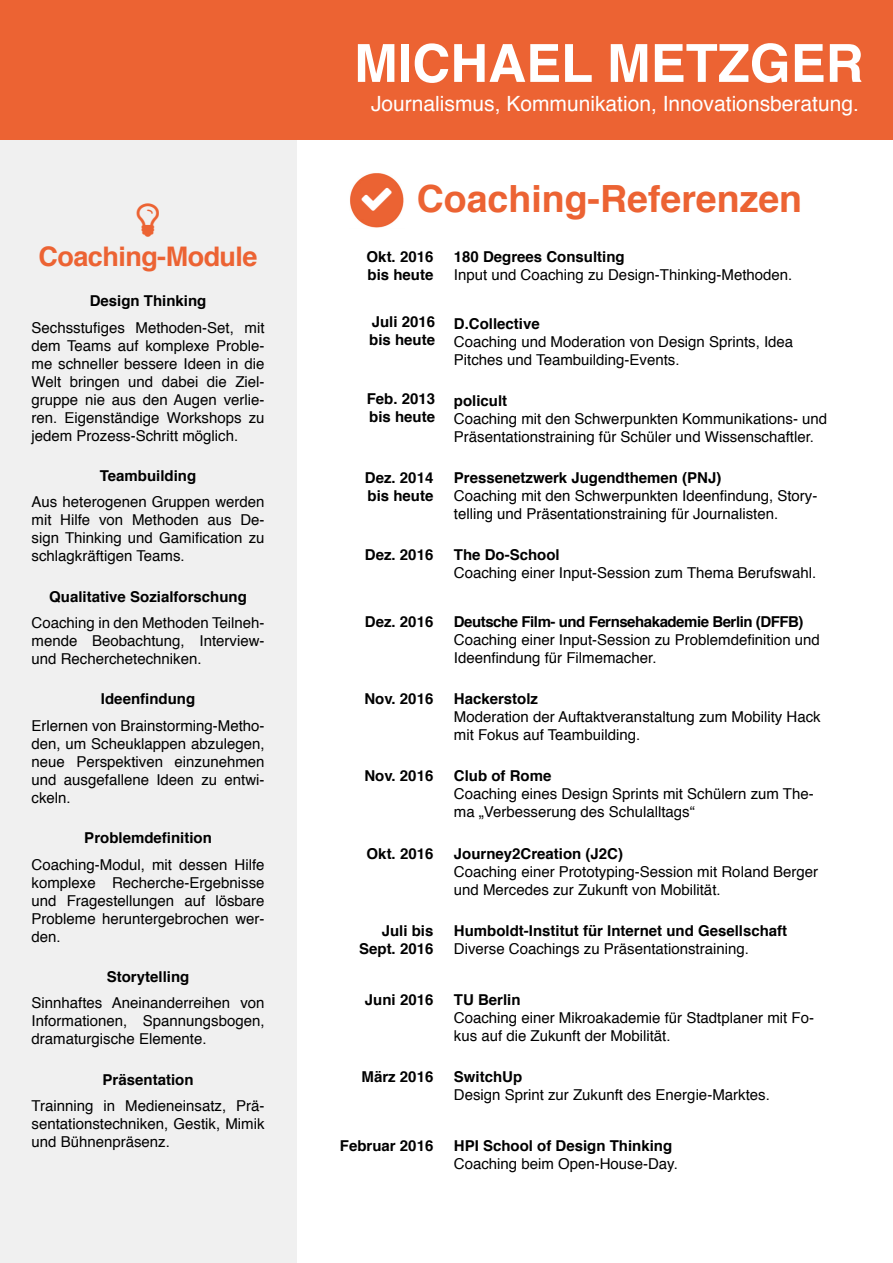
<style>
.page{position:relative;width:893px;height:1263px;background:#fff}
.page>*{position:absolute;margin:0;border:0;box-sizing:border-box;transform-origin:0 0}
.t1{font:700 52.5px "Helvetica";color:#fff}
.t2{font:700 37.5px "Helvetica";color:#ec6333}
.t3{font:700 27px "Helvetica";letter-spacing:-.02em;color:#ec6333}
.t4{font:21px "Helvetica";color:#fff}
.t5{font:15px/18px "Helvetica";color:#000}
.t6{font:700 15px/18px "Helvetica";color:#000}
.t7{font:700 15px "Helvetica";letter-spacing:-.03em;color:#000}
</style>
<div class="page">
<div style="left:0;top:1px;width:296px;height:1262px;background:#f0f0f0"></div>
<div style="left:0;top:0;width:893px;height:139px;background:#ec6333"></div>
<img style="left:350px;top:173px;width:54px;height:55px">
<svg style="left:362px;top:188px;width:30px;height:23px"></svg>
<h3 class="t3" style="left:39px;top:235px;width:220px">Coaching-Module</h3>
<p class="t6" style="left:90px;top:292px;width:118px">Design Thinking</p>
<p class="t5" style="left:32px;top:319px;width:235px;text-align:justify">Sechsstufiges Methoden-Set, mit dem Teams auf komplexe Proble&shy;me schneller bessere Ideen in die Welt bringen und dabei die Ziel&shy;gruppe nie aus den Augen verlie&shy;ren. Eigenständige Workshops zu jedem Prozess-Schritt möglich.</p>
<p class="t6" style="left:100px;top:467px;width:98px">Teambuilding</p>
<p class="t5" style="left:32px;top:494px;width:234px;text-align:justify">Aus heterogenen Gruppen werden mit Hilfe von Methoden aus De&shy;sign Thinking und Gamification zu schlagkräftigen Teams.</p>
<p class="t6" style="left:49px;top:588px;width:199px">Qualitative Sozialforschung</p>
<p class="t5" style="left:32px;top:614px;width:235px;text-align:justify">Coaching in den Methoden Teilneh&shy;mende Beobachtung, Interview&shy;und Recherchetechniken.</p>
<p class="t6" style="left:101px;top:690px;width:96px">Ideenfindung</p>
<p class="t5" style="left:32px;top:717px;width:234px;text-align:justify">Erlernen von Brainstorming-Metho&shy;den, um Scheuklappen abzulegen, neue Perspektiven einzunehmen und ausgefallene Ideen zu entwi&shy;ckeln.</p>
<p class="t6" style="left:84px;top:829px;width:129px">Problemdefinition</p>
<p class="t5" style="left:32px;top:856px;width:235px;text-align:justify">Coaching-Modul, mit dessen Hilfe komplexe Recherche-Ergebnisse und Fragestellungen auf lösbare Probleme heruntergebrochen wer&shy;den.</p>
<p class="t6" style="left:107px;top:968px;width:84px">Storytelling</p>
<p class="t5" style="left:32px;top:995px;width:235px;text-align:justify">Sinnhaftes Aneinanderreihen von Informationen, Spannungsbogen, dramaturgische Elemente.</p>
<p class="t6" style="left:103px;top:1071px;width:92px">Präsentation</p>
<p class="t5" style="left:32px;top:1097px;width:234px;text-align:justify">Trainning in Medieneinsatz, Prä&shy;sentationstechniken, Gestik, Mimik und Bühnenpräsenz.</p>
<h1 class="t1" style="left:354px;top:21px;width:511px">MICHAEL METZGER</h1>
<h3 class="t4" style="left:371px;top:88px;width:489px">Journalismus, Kommunikation, Innovationsberatung.</h3>
<h2 class="t2" style="left:417px;top:169px;width:387px">Coaching-Referenzen</h2>
<p class="t6" style="left:367px;top:248px;width:68px">Okt. 2016 bis heute</p>
<p class="t6" style="left:454px;top:248px;width:172px">180 Degrees Consulting</p>
<p class="t5" style="left:454px;top:266px;width:340px">Input und Coaching zu Design-Thinking-Methoden.</p>
<p class="t6" style="left:369px;top:313px;width:67px">Juli 2016 bis heute</p>
<p class="t6" style="left:454px;top:314px;width:87px">D.Collective</p>
<p class="t5" style="left:454px;top:333px;width:341px">Coaching und Moderation von Design Sprints, Idea<br>Pitches und Teambuilding-Events.</p>
<p class="t6" style="left:367px;top:390px;width:70px">Feb. 2013 bis heute</p>
<p class="t6" style="left:454px;top:392px;width:55px">policult</p>
<p class="t5" style="left:454px;top:410px;width:375px">Coaching mit den Schwerpunkten Kommunikations- und<br>Präsentationstraining für Schüler und Wissenschaftler.</p>
<p class="t6" style="left:365px;top:469px;width:70px">Dez. 2014 bis heute</p>
<p class="t6" style="left:454px;top:469px;width:269px">Pressenetzwerk Jugendthemen (PNJ)</p>
<p class="t5" style="left:454px;top:487px;width:365px">Coaching mit den Schwerpunkten Ideenfindung, Story&shy;telling und Präsentationstraining für Journalisten.</p>
<p class="t6" style="left:365px;top:546px;width:70px">Dez. 2016</p>
<p class="t6" style="left:454px;top:546px;width:107px">The Do-School</p>
<p class="t5" style="left:454px;top:565px;width:364px">Coaching einer Input-Session zum Thema Berufswahl.</p>
<p class="t6" style="left:365px;top:613px;width:70px">Dez. 2016</p>
<p class="t7" style="left:454px;top:609px;width:351px">Deutsche Film- und Fernsehakademie Berlin (DFFB)</p>
<p class="t5" style="left:454px;top:631px;width:367px">Coaching einer Input-Session zu Problemdefinition und<br>Ideenfindung für Filmemacher.</p>
<p class="t6" style="left:364px;top:690px;width:70px">Nov. 2016</p>
<p class="t6" style="left:454px;top:690px;width:86px">Hackerstolz</p>
<p class="t5" style="left:454px;top:708px;width:368px">Moderation der Auftaktveranstaltung zum Mobility Hack mit Fokus auf Teambuilding.</p>
<p class="t6" style="left:364px;top:767px;width:70px">Nov. 2016</p>
<p class="t6" style="left:454px;top:767px;width:99px">Club of Rome</p>
<p class="t5" style="left:454px;top:785px;width:361px">Coaching eines Design Sprints mit Schülern zum The&shy;ma „Verbesserung des Schulalltags“</p>
<p class="t6" style="left:367px;top:844px;width:68px">Okt. 2016</p>
<p class="t6" style="left:454px;top:844px;width:171px">Journey2Creation (J2C)</p>
<p class="t5" style="left:454px;top:863px;width:366px">Coaching einer Prototyping-Session mit Roland Berger und Mercedes zur Zukunft von Mobilität.</p>
<p class="t6" style="left:359px;top:922px;width:76px;text-align:right">Juli bis<br>Sept. 2016</p>
<p class="t6" style="left:454px;top:922px;width:335px">Humboldt-Institut für Internet und Gesellschaft</p>
<p class="t5" style="left:454px;top:940px;width:297px">Diverse Coachings zu Präsentationstraining.</p>
<p class="t6" style="left:365px;top:991px;width:70px">Juni 2016</p>
<p class="t6" style="left:454px;top:991px;width:68px">TU Berlin</p>
<p class="t5" style="left:454px;top:1009px;width:362px">Coaching einer Mikroakademie für Stadtplaner mit Fo&shy;kus auf die Zukunft der Mobilität.</p>
<p class="t6" style="left:362px;top:1068px;width:73px">März 2016</p>
<p class="t6" style="left:454px;top:1068px;width:70px">SwitchUp</p>
<p class="t5" style="left:454px;top:1086px;width:317px">Design Sprint zur Zukunft des Energie-Marktes.</p>
<p class="t6" style="left:340px;top:1137px;width:95px">Februar 2016</p>
<p class="t6" style="left:454px;top:1137px;width:220px">HPI School of Design Thinking</p>
<p class="t5" style="left:454px;top:1155px;width:226px">Coaching beim Open-House-Day.</p>
</div>
